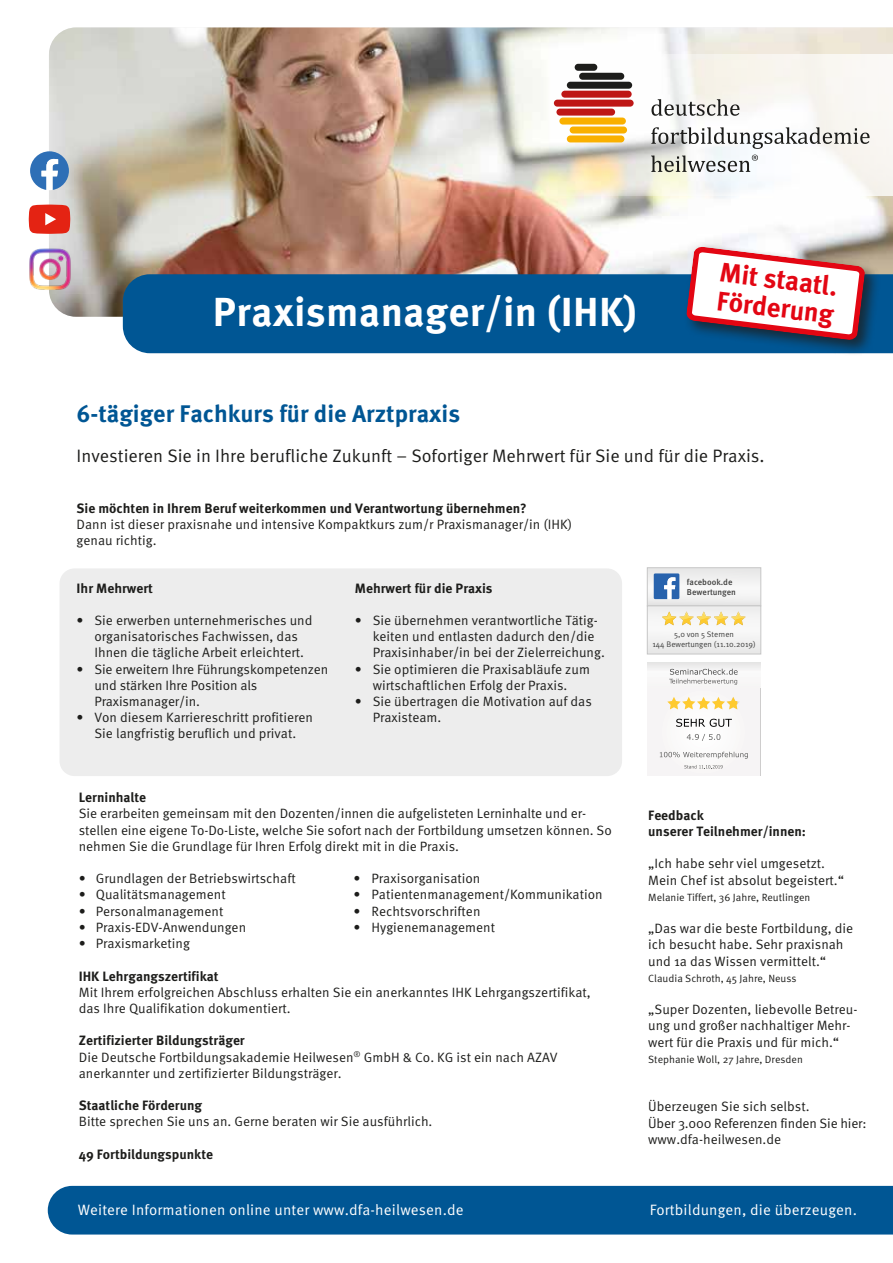
<style>
.page{position:relative;width:893px;height:1263px;background:#fff}
.page>*{position:absolute;margin:0;border:0;box-sizing:border-box;transform-origin:0 0}
.t1{font:700 40.5px "Meta OT";letter-spacing:.01em;color:#fff}
.t2{font:700 27px/28.7px "Meta Plus";color:#e30613}
.t3{font:700 24px "Meta OT";color:#005694}
.t4{font:18px "Meta OT Norm";color:#1d1d1b}
.t5{font:15px "Meta OT Norm";letter-spacing:.01em;color:#fff}
.t6{font:13.5px/16.2px "Meta OT Norm";color:#1d1d1b}
.t7{font:700 13.5px/16.2px "Meta OT";color:#1d1d1b}
.t8{font:10.5px "Meta OT Norm";color:#1d1d1b}
.t9{font:500 8.55px/10.8px "Meta OT";color:#3f3f3e}
.t10{font:8.1px/10.4px "Meta OT Norm";color:#3f3f3e;text-align:center}
</style>
<div class="page">
<div style="left:60px;top:568px;width:562px;height:208px;background:#ededed;border-radius:15px"></div>
<img style="left:49px;top:27px;width:844px;height:290px">
<div style="left:123px;top:274px;width:770px;height:79px;background:#005694"></div>
<div style="left:48px;top:1186px;width:845px;height:48px;background:#005694"></div>
<div style="left:683px;top:244px;width:198px;height:112px;background:#1d1d1b;opacity:.75"></div>
<svg style="left:686px;top:246px;width:180px;height:95px"></svg>
<svg style="left:30px;top:151px;width:39px;height:39px"></svg>
<svg style="left:29px;top:205px;width:41px;height:29px"></svg>
<img style="left:29px;top:248px;width:41px;height:42px">
<div style="left:647px;top:567px;width:114px;height:39px;border:1px solid #c6c6c6"></div>
<svg style="left:647px;top:568px;width:114px;height:86px"></svg>
<div style="left:647px;top:662px;width:114px;height:114px;background:#f6f4f5"></div>
<svg style="left:667px;top:697px;width:72px;height:12px"></svg>
<div style="left:647px;top:662px;width:113px;height:25px;background:linear-gradient(to right,#f0efef,#f0efef)"></div>
<svg style="left:669px;top:669px;width:68px;height:16px"></svg>
<svg style="left:676px;top:719px;width:56px;height:8px"></svg>
<svg style="left:687px;top:734px;width:33px;height:7px"></svg>
<svg style="left:660px;top:752px;width:74px;height:5px"></svg>
<svg style="left:684px;top:765px;width:39px;height:4px"></svg>
<svg style="left:502px;top:54px;width:391px;height:142px"></svg>
<svg style="left:651px;top:99px;width:88px;height:17px"></svg>
<svg style="left:651px;top:127px;width:219px;height:22px"></svg>
<svg style="left:651px;top:155px;width:107px;height:17px"></svg>
<div style="left:575px;top:64px;width:22px;height:7px;background:#1d1d1b;border-radius:3px"></div>
<div style="left:579px;top:73px;width:45px;height:7px;background:#1d1d1b;border-radius:3px"></div>
<div style="left:567px;top:82px;width:65px;height:7px;background:#1d1d1b;border-radius:3px"></div>
<div style="left:561px;top:91px;width:71px;height:7px;background:#be1716;border-radius:3px"></div>
<div style="left:554px;top:100px;width:80px;height:7px;background:#be1716;border-radius:3px"></div>
<div style="left:556px;top:109px;width:59px;height:7px;background:#be1716;border-radius:3px"></div>
<div style="left:559px;top:118px;width:67px;height:7px;background:#f9b000;border-radius:3px"></div>
<div style="left:570px;top:126px;width:57px;height:7px;background:#f9b000;border-radius:3px"></div>
<div style="left:567px;top:135px;width:57px;height:7px;background:#f9b000;border-radius:3px"></div>
<h1 class="t1" style="left:213px;top:286px;width:425px">Praxismanager/in (IHK)</h1>
<h2 class="t2" style="left:721px;top:257px;width:120px;rotate:7deg">Mit staatl.<br>Förderung</h2>
<h3 class="t3" style="left:77px;top:399px;width:385px">6-tägiger Fachkurs für die Arztpraxis</h3>
<h3 class="t4" style="left:77px;top:445px;width:690px">Investieren Sie in Ihre berufliche Zukunft – Sofortiger Mehrwert für Sie und für die Praxis.</h3>
<p class="t7" style="left:77px;top:500px;width:452px">Sie möchten in Ihrem Beruf weiterkommen und Verantwortung übernehmen?</p>
<p class="t6" style="left:77px;top:516px;width:497px">Dann ist dieser praxisnahe und intensive Kompaktkurs zum/r Praxismanager/in (IHK) genau richtig.</p>
<p class="t7" style="left:77px;top:580px;width:78px">Ihr Mehrwert</p>
<p class="t6" style="left:94px;top:612px;width:219px;text-indent:-18px">• Sie erwerben unternehmerisches und organisatorisches Fachwissen, das<br>Ihnen die tägliche Arbeit erleichtert.</p>
<p class="t6" style="left:94px;top:661px;width:235px;text-indent:-18px">• Sie erweitern Ihre Führungskompetenzen und stärken Ihre Position als<br>Praxismanager/in.</p>
<p class="t6" style="left:77px;top:710px;width:238px;text-align:center">• Von diesem Karriereschritt profitieren<br>Sie langfristig beruflich und privat.</p>
<p class="t7" style="left:355px;top:580px;width:139px">Mehrwert für die Praxis</p>
<p class="t6" style="left:373px;top:612px;width:234px;text-indent:-18px">• Sie übernehmen verantwortliche Tätig&shy;keiten und entlasten dadurch den/die<br>Praxisinhaber/in bei der Zielerreichung.</p>
<p class="t6" style="left:355px;top:661px;width:237px;text-align:center">• Sie optimieren die Praxisabläufe zum wirtschaftlichen Erfolg der Praxis.</p>
<p class="t6" style="left:373px;top:693px;width:221px;text-indent:-18px">• Sie übertragen die Motivation auf das<br>Praxisteam.</p>
<p class="t7" style="left:79px;top:790px;width:69px">Lerninhalte</p>
<p class="t6" style="left:79px;top:806px;width:534px">Sie erarbeiten gemeinsam mit den Dozenten/innen die aufgelisteten Lerninhalte und er&shy;stellen eine eigene To-Do-Liste, welche Sie sofort nach der Fortbildung umsetzen können. So nehmen Sie die Grundlage für Ihren Erfolg direkt mit in die Praxis.</p>
<p class="t6" style="left:79px;top:871px;width:218px">• Grundlagen der Betriebswirtschaft</p>
<p class="t6" style="left:353px;top:871px;width:129px">• Praxisorganisation</p>
<p class="t6" style="left:79px;top:887px;width:148px">• Qualitätsmanagement</p>
<p class="t6" style="left:353px;top:887px;width:251px">• Patientenmanagement/Kommunikation</p>
<p class="t6" style="left:79px;top:903px;width:146px">• Personalmanagement</p>
<p class="t6" style="left:353px;top:903px;width:129px">• Rechtsvorschriften</p>
<p class="t6" style="left:79px;top:919px;width:169px">• Praxis-EDV-Anwendungen</p>
<p class="t6" style="left:353px;top:919px;width:143px">• Hygienemanagement</p>
<p class="t6" style="left:79px;top:935px;width:113px">• Praxismarketing</p>
<p class="t7" style="left:79px;top:968px;width:141px">IHK Lehrgangszertifikat</p>
<p class="t6" style="left:79px;top:984px;width:513px">Mit Ihrem erfolgreichen Abschluss erhalten Sie ein anerkanntes IHK Lehrgangszertifikat, das Ihre Qualifikation dokumentiert.</p>
<p class="t7" style="left:79px;top:1033px;width:167px">Zertifizierter Bildungsträger</p>
<p class="t6" style="left:79px;top:1049px;width:480px">Die Deutsche Fortbildungsakademie Heilwesen<sup>®</sup> GmbH &amp; Co. KG ist ein nach AZAV anerkannter und zertifizierter Bildungsträger.</p>
<p class="t7" style="left:79px;top:1097px;width:125px">Staatliche Förderung</p>
<p class="t6" style="left:79px;top:1114px;width:355px">Bitte sprechen Sie uns an. Gerne beraten wir Sie ausführlich.</p>
<p class="t7" style="left:79px;top:1146px;width:136px">49 Fortbildungspunkte</p>
<p class="t9" style="left:687px;top:576px;width:51px">facebook.de<br>Bewertungen</p>
<p class="t10" style="left:652px;top:629px;width:105px">5,0 von 5 Sternen<br>144 Bewertungen (11.10.2019)</p>
<p class="t7" style="left:648px;top:807px;width:159px">Feedback<br>unserer Teilnehmer/innen:</p>
<p class="t6" style="left:648px;top:856px;width:197px">„Ich habe sehr viel umgesetzt.<br>Mein Chef ist absolut begeistert.“</p>
<p class="t8" style="left:648px;top:891px;width:164px">Melanie Tiffert, 36 Jahre, Reutlingen</p>
<p class="t6" style="left:648px;top:920px;width:206px">„Das war die beste Fortbildung, die ich besucht habe. Sehr praxisnah und 1a das Wissen vermittelt.“</p>
<p class="t8" style="left:648px;top:972px;width:150px">Claudia Schroth, 45 Jahre, Neuss</p>
<p class="t6" style="left:648px;top:1001px;width:211px">„Super Dozenten, liebevolle Betreu&shy;ung und großer nachhaltiger Mehr&shy;wert für die Praxis und für mich.“</p>
<p class="t8" style="left:648px;top:1053px;width:156px">Stephanie Woll, 27 Jahre, Dresden</p>
<p class="t6" style="left:648px;top:1099px;width:220px">Überzeugen Sie sich selbst.<br>Über 3.000 Referenzen finden Sie hier: www.dfa-heilwesen.de</p>
<p class="t5" style="left:78px;top:1200px;width:387px">Weitere Informationen online unter www.dfa-heilwesen.de</p>
<p class="t5" style="left:650px;top:1200px;width:209px">Fortbildungen, die überzeugen.</p>
</div>
